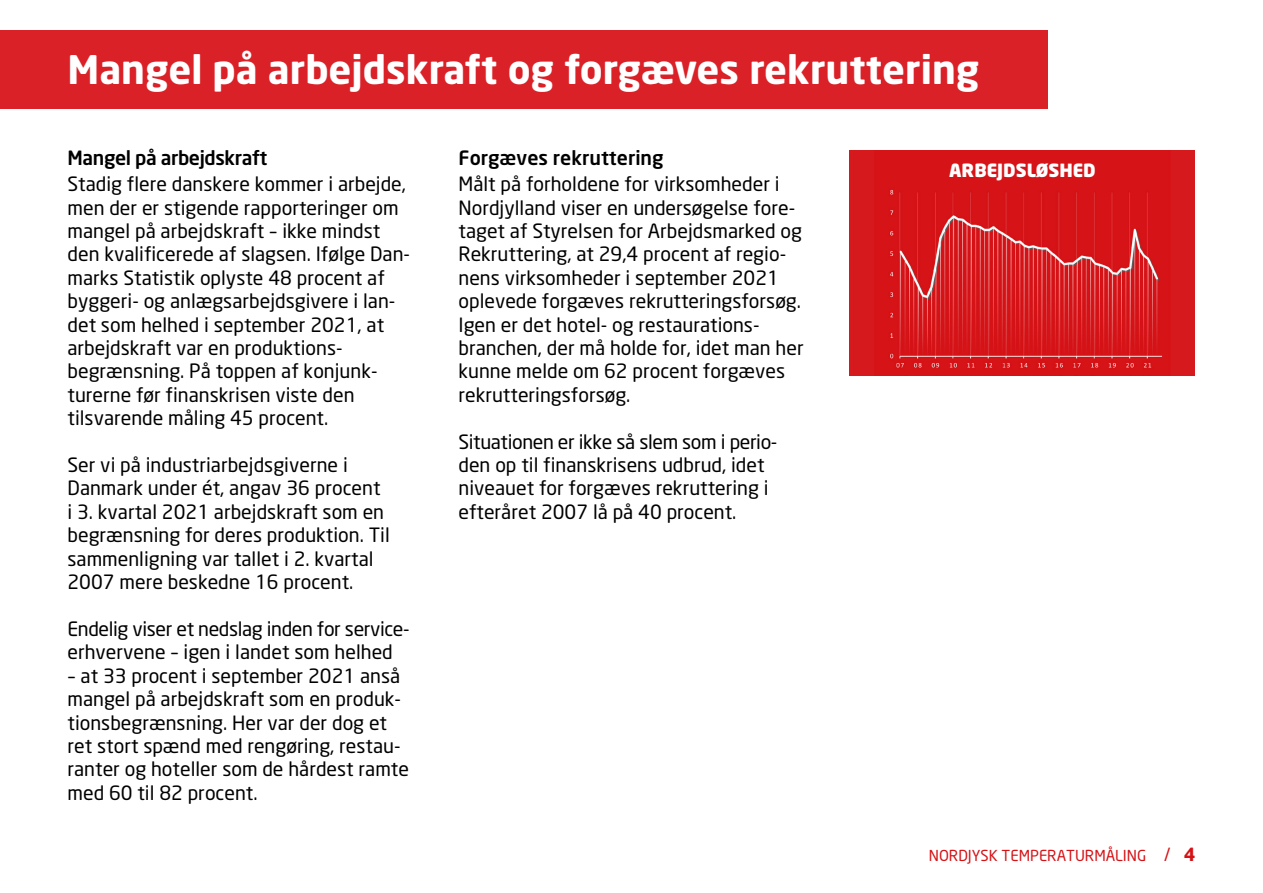
<style>
.page{position:relative;width:1263px;height:893px;background:#fff}
.page>*{position:absolute;margin:0;border:0;box-sizing:border-box;transform-origin:0 0}
.t1{font:700 39px "Neo Sans Pro";color:#fff}
.t2{font:19.5px/23.4px "Neo Sans TR";color:#000}
.t3{font:19.5px/23.4px "Neo Sans TR";letter-spacing:-.02em;color:#000}
.t4{font:19.5px "Neo Sans Medium TR";letter-spacing:-.02em;color:#000}
.t5{font:19.5px "Neo Sans Medium TR";color:#000}
.t6{font:900 18px "Neo Sans Std";color:#fff}
.t7{font:15px "Neo Sans TR";color:#d51317}
.s1{font-size:18px}
.s2{font-family:"Neo Sans Pro";font-weight:700;font-size:18px}
</style>
<div class="page">
<div style="left:0;top:30px;width:1047px;height:78px;background:#da2128"></div>
<div style="left:849px;top:150px;width:346px;height:225px;background:#d6191d"></div>
<img style="left:889px;top:190px;width:273px;height:179px">
<p class="t1" style="left:68px;top:45px;width:913px">Mangel på arbejdskraft og forgæves rekruttering</p>
<p class="t4" style="left:68px;top:145px;width:201px">Mangel på arbejdskraft</p>
<p class="t2" style="left:68px;top:172px;width:344px">Stadig flere danskere kommer i arbejde, men der er stigende rapporteringer om mangel på arbejdskraft – ikke mindst den kvalificerede af slagsen. Ifølge Dan&shy;marks Statistik oplyste 48 procent af byggeri- og anlægsarbejdsgivere i lan&shy;det som helhed i september 2021, at arbejdskraft var en produktions&shy;begrænsning. På toppen af konjunk&shy;turerne før finanskrisen viste den tilsvarende måling 45 procent.</p>
<p class="t2" style="left:68px;top:453px;width:324px">Ser vi på industriarbejdsgiverne i Danmark under ét, angav 36 procent i 3. kvartal 2021 arbejdskraft som en begrænsning for deres produktion. Til sammenligning var tallet i 2. kvartal 2007 mere beskedne 16 procent.</p>
<p class="t3" style="left:68px;top:617px;width:344px">Endelig viser et nedslag inden for service&shy;erhvervene – igen i landet som helhed</p>
<p class="t2" style="left:68px;top:663px;width:343px">– at 33 procent i september 2021 anså mangel på arbejdskraft som en produk&shy;tionsbegrænsning. Her var der dog et ret stort spænd med rengøring, restau&shy;ranter og hoteller som de hårdest ramte med 60 til 82 procent.</p>
<p class="t5" style="left:458px;top:145px;width:206px">Forgæves rekruttering</p>
<p class="t2" style="left:458px;top:172px;width:347px">Målt på forholdene for virksomheder i Nordjylland viser en undersøgelse fore&shy;taget af Styrelsen for Arbejdsmarked og Rekruttering, at 29,4 procent af regio&shy;nens virksomheder i september 2021 oplevede forgæves rekrutteringsforsøg.<br>Igen er det hotel- og restaurations&shy;branchen, der må holde for, idet man her kunne melde om 62 procent forgæves rekrutteringsforsøg.</p>
<p class="t2" style="left:458px;top:429px;width:320px">Situationen er ikke så slem som i perio&shy;den op til finanskrisens udbrud, idet niveauet for forgæves rekruttering i efteråret 2007 lå på 40 procent.</p>
<p class="t6" style="left:949px;top:159px;width:148px">ARBEJDSLØSHED</p>
<p class="t7" style="left:929px;top:847px;width:268px">NORDJYSK TEMPERATURMÅLING <span class="s1">/</span> <span class="s2">4</span></p>
</div>
